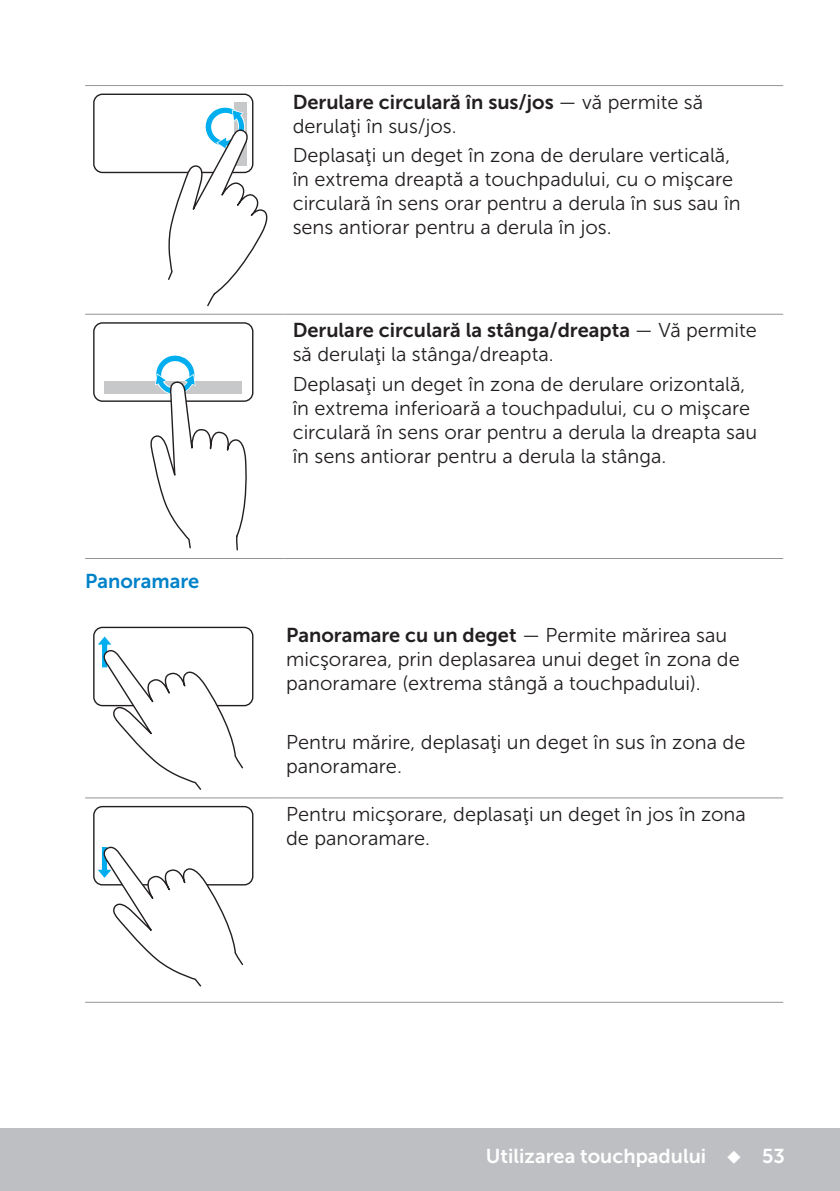
<style>
.page{position:relative;width:840px;height:1191px;background:#fff}
.page>*{position:absolute;margin:0;border:0;box-sizing:border-box;transform-origin:0 0}
.t1{font:20px/24px "Museo Sans For Dell 300";color:#231f20}
.t2{font:20px "Museo Sans For Dell 700";color:#231f20}
.t3{font:20px "Museo Sans For Dell 700";color:#fff}
.t4{font:20px "Museo Sans For Dell 700";color:#0082c8}
.s1{font-family:"Museo Sans For Dell 300"}
</style>
<div class="page">
<div style="left:0;top:1128px;width:839px;height:63px;background:#bebfc2"></div>
<hr style="left:85px;top:85px;width:199px;height:1px;background:#939598">
<hr style="left:284px;top:85px;width:498px;height:1px;background:#939598">
<hr style="left:85px;top:314px;width:199px;height:1px;background:#939598">
<hr style="left:284px;top:314px;width:498px;height:1px;background:#939598">
<hr style="left:85px;top:558px;width:199px;height:1px;background:#939598">
<hr style="left:284px;top:558px;width:498px;height:1px;background:#939598">
<div style="left:234px;top:102px;width:12px;height:63px;background:#c7c8ca"></div>
<div style="left:93px;top:94px;width:160px;height:79px;border:1px solid #231f20;border-radius:9px"></div>
<svg style="left:166px;top:106px;width:101px;height:200px"></svg>
<div style="left:93px;top:322px;width:160px;height:80px;border:1px solid #231f20;border-radius:9px"></div>
<div style="left:104px;top:381px;width:138px;height:13px;background:#c7c8ca"></div>
<svg style="left:149px;top:355px;width:100px;height:195px"></svg>
<hr style="left:85px;top:797px;width:193px;height:1px;background:#939598">
<hr style="left:278px;top:797px;width:504px;height:1px;background:#939598">
<hr style="left:85px;top:1001px;width:193px;height:1px;background:#939598">
<hr style="left:278px;top:1001px;width:504px;height:1px;background:#939598">
<div style="left:93px;top:626px;width:160px;height:80px;border:1px solid #231f20;border-radius:9px"></div>
<svg style="left:96px;top:636px;width:148px;height:154px"></svg>
<div style="left:93px;top:806px;width:160px;height:79px;border:1px solid #231f20;border-radius:9px"></div>
<svg style="left:96px;top:846px;width:148px;height:140px"></svg>
<p class="t4" style="left:85px;top:570px;width:116px">Panoramare</p>
<p class="t2" style="left:292px;top:91px;width:412px">Derulare circulară în sus/jos <span class="s1">— vă permite să</span></p>
<p class="t1" style="left:292px;top:111px;width:439px;line-height:29.6px">derulaţi în sus/jos.<br>Deplasaţi un deget în zona de derulare verticală,</p>
<p class="t1" style="left:292px;top:167px;width:449px">în extrema dreaptă a touchpadului, cu o mişcare circulară în sens orar pentru a derula în sus sau în sens antiorar pentru a derula în jos.</p>
<p class="t2" style="left:292px;top:319px;width:465px">Derulare circulară la stânga/dreapta <span class="s1">— Vă permite</span></p>
<p class="t1" style="left:292px;top:340px;width:454px;line-height:29.6px">să derulaţi la stânga/dreapta.<br>Deplasaţi un deget în zona de derulare orizontală,</p>
<p class="t1" style="left:292px;top:396px;width:466px">în extrema inferioară a touchpadului, cu o mişcare circulară în sens orar pentru a derula la dreapta sau în sens antiorar pentru a derula la stânga.</p>
<p class="t2" style="left:286px;top:623px;width:442px">Panoramare cu un deget <span class="s1">— Permite mărirea sau</span></p>
<p class="t1" style="left:286px;top:647px;width:455px">micşorarea, prin deplasarea unui deget în zona de panoramare (extrema stângă a touchpadului).</p>
<p class="t1" style="left:286px;top:730px;width:460px">Pentru mărire, deplasaţi un deget în sus în zona de panoramare.</p>
<p class="t1" style="left:286px;top:802px;width:461px">Pentru micşorare, deplasaţi un deget în jos în zona de panoramare.</p>
<p class="t3" style="left:485px;top:1144px;width:300px">Utilizarea touchpadului ◆ 53</p>
</div>
